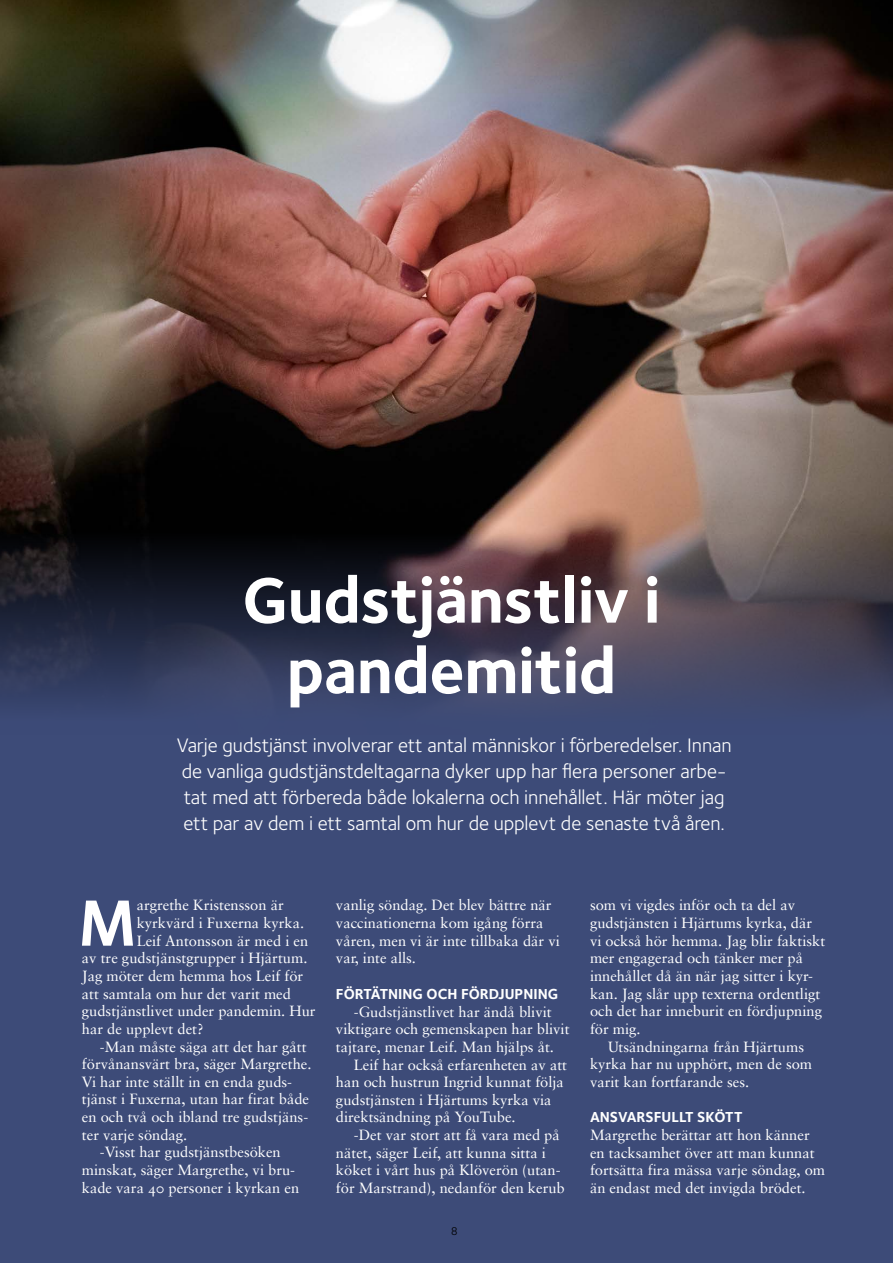
<style>
.page{position:relative;width:893px;height:1263px;background:#3d4b78}
.page>*{position:absolute;margin:0;border:0;box-sizing:border-box;transform-origin:0 0}
.t1{font:67.65px "Foundry Sterling Bold OSF";color:#fff}
.t2{font:66px/70.5px "Foundry Sterling Bold OSF";letter-spacing:-.01em;color:#fff;text-align:center}
.t3{font:20.25px/26.2px "Foundry Sterling Book OSF";letter-spacing:-.005em;color:#fff}
.t4{font:700 15px "Foundry Sterling";color:#fff}
.t5{font:14.7px/17.7px "Sabon Roman Os F";color:#fff}
.t6{font:12.3px "Foundry Sterling Book OSF";color:#000}
</style>
<div class="page">
<img style="left:0;top:0;width:893px;height:707px">
<h2 class="t2" style="left:242px;top:563px;width:420px">Gudstjänstliv i pandemitid</h2>
<p class="t3" style="left:177px;top:731px;width:556px">Varje gudstjänst involverar ett antal människor i förberedelser. Innan de vanliga gudstjänstdeltagarna dyker upp har flera personer arbe&shy;tat med att förbereda både lokalerna och innehållet. Här möter jag ett par av dem i ett samtal om hur de upplevt de senaste två åren.</p>
<h1 class="t1" style="left:78px;top:875px;width:60px">M</h1>
<p class="t5" style="left:137px;top:896px;width:149px">argrethe Kristensson är</p>
<p class="t5" style="left:137px;top:914px;width:169px">kyrkvärd i Fuxerna kyrka.</p>
<p class="t5" style="left:137px;top:931px;width:173px">Leif Antonsson är med i en</p>
<p class="t5" style="left:82px;top:949px;width:227px">av tre gudstjänstgrupper i Hjärtum.</p>
<p class="t5" style="left:82px;top:967px;width:223px">Jag möter dem hemma hos Leif för</p>
<p class="t5" style="left:82px;top:984px;width:211px">att samtala om hur det varit med</p>
<p class="t5" style="left:82px;top:1002px;width:235px">gudstjänstlivet under pandemin. Hur</p>
<p class="t5" style="left:82px;top:1020px;width:123px">har de upplevt det?</p>
<p class="t5" style="left:100px;top:1037px;width:208px">-Man måste säga att det har gått</p>
<p class="t5" style="left:82px;top:1055px;width:231px">förvånansvärt bra, säger Margrethe.</p>
<p class="t5" style="left:82px;top:1073px;width:212px">Vi har inte ställt in en enda guds-</p>
<p class="t5" style="left:82px;top:1090px;width:229px">tjänst i Fuxerna, utan har firat både</p>
<p class="t5" style="left:82px;top:1108px;width:228px">en och två och ibland tre gudstjäns-</p>
<p class="t5" style="left:82px;top:1125px;width:107px">ter varje söndag.</p>
<p class="t5" style="left:100px;top:1143px;width:182px">-Visst har gudstjänstbesöken</p>
<p class="t5" style="left:82px;top:1161px;width:215px">minskat, säger Margrethe, vi bru-</p>
<p class="t5" style="left:82px;top:1178px;width:219px">kade vara 40 personer i kyrkan en</p>
<p class="t5" style="left:336px;top:896px;width:225px">vanlig söndag. Det blev bättre när vaccinationerna kom igång förra våren, men vi är inte tillbaka där vi var, inte alls.</p>
<p class="t4" style="left:336px;top:983px;width:224px">FÖRTÄTNING OCH FÖRDJUPNING</p>
<p class="t5" style="left:336px;top:1002px;width:235px;text-indent:18px">-Gudstjänstlivet har ändå blivit viktigare och gemenskapen har blivit tajtare, menar Leif. Man hjälps åt.</p>
<p class="t5" style="left:336px;top:1055px;width:233px;text-indent:18px">Leif har också erfarenheten av att han och hustrun Ingrid kunnat följa gudstjänsten i Hjärtums kyrka via direktsändning på YouTube.</p>
<p class="t5" style="left:336px;top:1126px;width:230px;text-indent:18px">-Det var stort att få vara med på nätet, säger Leif, att kunna sitta i köket i vårt hus på Klöverön (utan&shy;för Marstrand), nedanför den kerub</p>
<p class="t6" style="left:451px;top:1222px;width:8px">8</p>
<p class="t5" style="left:590px;top:896px;width:237px">som vi vigdes inför och ta del av gudstjänsten i Hjärtums kyrka, där vi också hör hemma. Jag blir faktiskt mer engagerad och tänker mer på innehållet då än när jag sitter i kyr&shy;kan. Jag slår upp texterna ordentligt och det har inneburit en fördjupning för mig.</p>
<p class="t5" style="left:590px;top:1037px;width:224px;text-indent:18px">Utsändningarna från Hjärtums kyrka har nu upphört, men de som varit kan fortfarande ses.</p>
<p class="t4" style="left:590px;top:1107px;width:154px">ANSVARSFULLT SKÖTT</p>
<p class="t5" style="left:590px;top:1126px;width:237px">Margrethe berättar att hon känner en tacksamhet över att man kunnat fortsätta fira mässa varje söndag, om än endast med det invigda brödet.</p>
</div>
